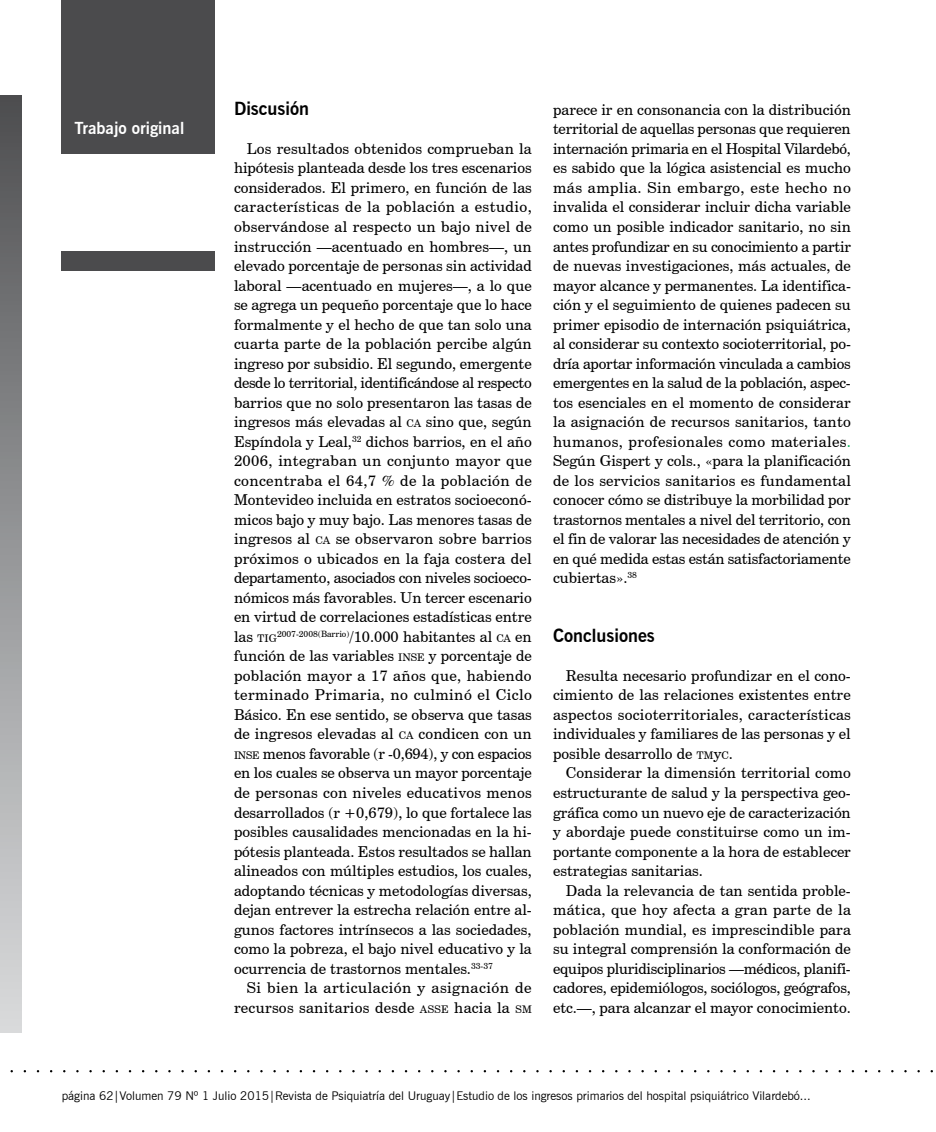
<style>
.page{position:relative;width:936px;height:1132px;background:#fff}
.page>*{position:absolute;margin:0;border:0;box-sizing:border-box;transform-origin:0 0}
.t1{font:700 18px "News Gothic BT";color:#000}
.t2{font:700 16.5px "News Gothic BT";color:#fff}
.t3{font:15px/19.5px "Century Schoolbook BT";color:#000;text-align:justify}
.t4{font:15px/19.5px "Century Schoolbook BT";letter-spacing:.035em;color:#000;text-align:right}
.t5{font:12px "News Gothic BT";color:#000}
.s1{font-size:10.5px}
.s2{color:#00b050}
</style>
<div class="page">
<div style="left:62px;top:0;width:153px;height:154px;background:#4b4b4d"></div>
<div style="left:62px;top:251px;width:153px;height:20px;background:#4b4b4d"></div>
<div style="left:0;top:95px;width:21px;height:936px;background:linear-gradient(to bottom,#505053,#dcddde)"></div>
<p class="t2" style="left:74px;top:118px;width:111px">Trabajo original</p>
<p class="t1" style="left:234px;top:97px;width:77px">Discusión</p>
<p class="t3" style="left:234px;top:139px;width:299px;text-indent:13px">Los resultados obtenidos comprueban la hipótesis planteada desde los tres escenarios considerados. El primero, en función de las características de la población a estudio, observándose al respecto un bajo nivel de instrucción —acentuado en hombres—, un elevado porcentaje de personas sin actividad laboral —acentuado en mujeres—, a lo que se agrega un pequeño porcentaje que lo hace formalmente y el hecho de que tan solo una cuarta parte de la población percibe algún ingreso por subsidio. El segundo, emergente desde lo territorial, identificándose al respecto barrios que no solo presentaron las tasas de ingresos más elevadas al <span class="s1">CA</span> sino que, según Espíndola y Leal,<sup>32</sup> dichos barrios, en el año 2006, integraban un conjunto mayor que concentraba el 64,7 % de la población de Montevideo incluida en estratos socioeconó&shy;micos bajo y muy bajo. Las menores tasas de ingresos al <span class="s1">CA</span> se observaron sobre barrios próximos o ubicados en la faja costera del departamento, asociados con niveles socioeco&shy;nómicos más favorables. Un tercer escenario en virtud de correlaciones estadísticas entre las <span class="s1">TIG</span><sup>2007-2008(Barrio)</sup>/10.000 habitantes al <span class="s1">CA</span> en función de las variables <span class="s1">INSE</span> y porcentaje de población mayor a 17 años que, habiendo terminado Primaria, no culminó el Ciclo Básico. En ese sentido, se observa que tasas de ingresos elevadas al <span class="s1">CA</span> condicen con un <span class="s1">INSE</span> menos favorable (r -0,694), y con espacios en los cuales se observa un mayor porcentaje de personas con niveles educativos menos desarrollados (r +0,679), lo que fortalece las posibles causalidades mencionadas en la hi&shy;pótesis planteada. Estos resultados se hallan alineados con múltiples estudios, los cuales, adoptando técnicas y metodologías diversas, dejan entrever la estrecha relación entre al&shy;gunos factores intrínsecos a las sociedades, como la pobreza, el bajo nivel educativo y la ocurrencia de trastornos mentales.<sup>33-37</sup></p>
<p class="t4" style="left:234px;top:977px;width:299px">Si bien la articulación y asignación de recursos sanitarios desde <span class="s1">ASSE</span> hacia la <span class="s1">SM</span></p>
<p class="t3" style="left:553px;top:100px;width:299px">parece ir en consonancia con la distribución territorial de aquellas personas que requieren internación primaria en el Hospital Vilardebó, es sabido que la lógica asistencial es mucho más amplia. Sin embargo, este hecho no invalida el considerar incluir dicha variable como un posible indicador sanitario, no sin antes profundizar en su conocimiento a partir de nuevas investigaciones, más actuales, de mayor alcance y permanentes. La identifica&shy;ción y el seguimiento de quienes padecen su primer episodio de internación psiquiátrica, al considerar su contexto socioterritorial, po&shy;dría aportar información vinculada a cambios emergentes en la salud de la población, aspec&shy;tos esenciales en el momento de considerar la asignación de recursos sanitarios, tanto humanos, profesionales como materiales<span class="s2">.<br></span>Según Gispert y cols., «para la planificación de los servicios sanitarios es fundamental conocer cómo se distribuye la morbilidad por trastornos mentales a nivel del territorio, con el fin de valorar las necesidades de atención y en qué medida estas están satisfactoriamente cubiertas».<sup>38</sup></p>
<p class="t1" style="left:553px;top:624px;width:103px">Conclusiones</p>
<p class="t3" style="left:553px;top:665px;width:299px;text-indent:13px">Resulta necesario profundizar en el cono&shy;cimiento de las relaciones existentes entre aspectos socioterritoriales, características individuales y familiares de las personas y el posible desarrollo de <span class="s1">TM</span>y<span class="s1">C</span>.</p>
<p class="t3" style="left:553px;top:763px;width:299px;text-indent:13px">Considerar la dimensión territorial como estructurante de salud y la perspectiva geo&shy;gráfica como un nuevo eje de caracterización y abordaje puede constituirse como un im&shy;portante componente a la hora de establecer estrategias sanitarias.</p>
<p class="t3" style="left:553px;top:880px;width:299px;text-indent:13px">Dada la relevancia de tan sentida proble&shy;mática, que hoy afecta a gran parte de la población mundial, es imprescindible para su integral comprensión la conformación de equipos pluridisciplinarios —médicos, planifi&shy;cadores, epidemiólogos, sociólogos, geógrafos, etc.—, para alcanzar el mayor conocimiento.</p>
<p class="t5" style="left:62px;top:1087px;width:750px">página 62|Volumen 79 Nº 1 Julio 2015|Revista de Psiquiatría del Uruguay|Estudio de los ingresos primarios del hospital psiquiátrico Vilardebó...</p>
</div>
